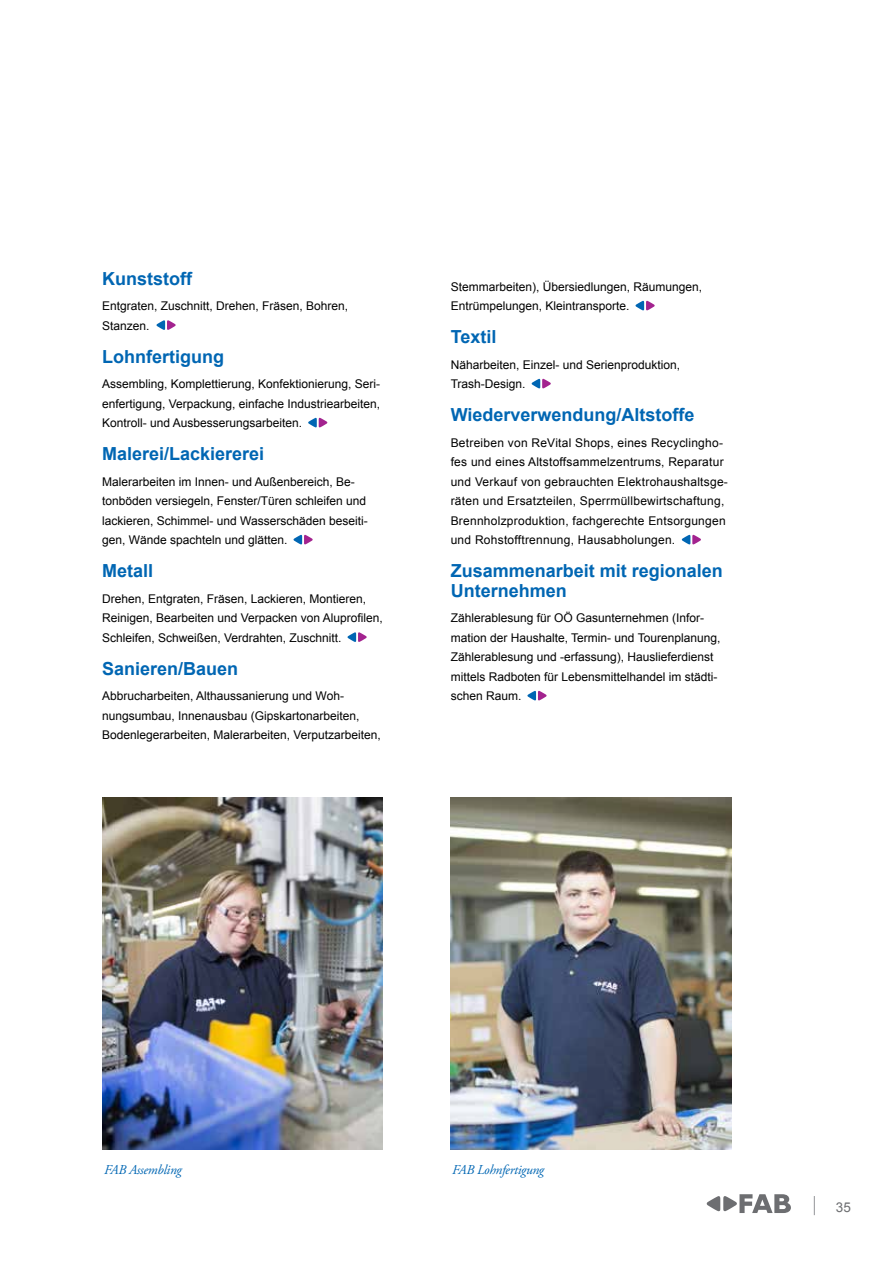
<style>
.page{position:relative;width:893px;height:1263px;background:#fff}
.page>*{position:absolute;margin:0;border:0;box-sizing:border-box;transform-origin:0 0}
.t1{font:700 18px/19.5px "Arial";color:#0066b3}
.t2{font:italic 13.5px "Adobe Garamond Pro";letter-spacing:-.02em;color:#0066b3}
.t3{font:13.5px "Arial";color:#6d6e71}
.t4{font:12px/19.5px "Arial";color:#000}
.t5{font:12px/19.5px "Arial";letter-spacing:.02em;color:#000}
</style>
<div class="page">
<svg style="left:814px;top:1196px;width:1px;height:19px"></svg>
<svg style="left:707px;top:1194px;width:84px;height:19px"></svg>
<img style="left:451px;top:798px;width:280px;height:351px">
<img style="left:102px;top:798px;width:281px;height:351px">
<svg style="left:527px;top:691px;width:20px;height:9px"></svg>
<svg style="left:156px;top:320px;width:20px;height:10px"></svg>
<svg style="left:308px;top:418px;width:19px;height:9px"></svg>
<svg style="left:294px;top:535px;width:19px;height:9px"></svg>
<svg style="left:348px;top:632px;width:19px;height:10px"></svg>
<svg style="left:532px;top:379px;width:19px;height:9px"></svg>
<svg style="left:682px;top:535px;width:19px;height:9px"></svg>
<svg style="left:635px;top:301px;width:20px;height:9px"></svg>
<h1 class="t1" style="left:102px;top:269px;width:91px">Kunststoff</h1>
<p class="t4" style="left:102px;top:297px;width:248px">Entgraten, Zuschnitt, Drehen, Fräsen, Bohren,<br>Stanzen.</p>
<h1 class="t1" style="left:102px;top:347px;width:123px">Lohnfertigung</h1>
<p class="t4" style="left:102px;top:375px;width:280px;text-align:justify">Assembling, Komplettierung, Konfektionierung, Seri&shy;enfertigung, Verpackung, einfache Industriearbeiten, Kontroll- und Ausbesserungsarbeiten.</p>
<h1 class="t1" style="left:102px;top:444px;width:164px">Malerei/Lackiererei</h1>
<p class="t4" style="left:102px;top:472px;width:267px">Malerarbeiten im Innen- und Außenbereich, Be&shy;tonböden versiegeln, Fenster/Türen schleifen und lackieren, Schimmel- und Wasserschäden beseiti&shy;gen, Wände spachteln und glätten.</p>
<h1 class="t1" style="left:102px;top:561px;width:53px">Metall</h1>
<p class="t4" style="left:102px;top:589px;width:282px">Drehen, Entgraten, Fräsen, Lackieren, Montieren,<br>Reinigen, Bearbeiten und Verpacken von Aluprofilen,<br>Schleifen, Schweißen, Verdrahten, Zuschnitt.</p>
<h1 class="t1" style="left:102px;top:659px;width:138px">Sanieren/Bauen</h1>
<p class="t4" style="left:102px;top:687px;width:280px">Abbrucharbeiten, Althaussanierung und Woh&shy;nungsumbau, Innenausbau (Gipskartonarbeiten,<br>Bodenlegerarbeiten, Malerarbeiten, Verputzarbeiten,</p>
<p class="t4" style="left:451px;top:277px;width:253px">Stemmarbeiten), Übersiedlungen, Räumungen,<br>Entrümpelungen, Kleintransporte.</p>
<h1 class="t1" style="left:451px;top:327px;width:47px">Textil</h1>
<p class="t4" style="left:451px;top:355px;width:231px">Näharbeiten, Einzel- und Serienproduktion,<br>Trash-Design.</p>
<h1 class="t1" style="left:451px;top:405px;width:245px">Wiederverwendung/Altstoffe</h1>
<p class="t5" style="left:451px;top:433px;width:279px">Betreiben von ReVital Shops, eines Recyclingho&shy;fes und eines Altstoffsammelzentrums, Reparatur und Verkauf von gebrauchten Elektrohaushaltsge&shy;räten und Ersatzteilen, Sperrmüllbewirtschaftung, Brennholzproduktion, fachgerechte Entsorgungen und Rohstofftrennung, Hausabholungen.</p>
<h1 class="t1" style="left:451px;top:561px;width:274px">Zusammenarbeit mit regionalen<br>Unternehmen</h1>
<p class="t4" style="left:451px;top:609px;width:271px">Zählerablesung für OÖ Gasunternehmen (Infor&shy;mation der Haushalte, Termin- und Tourenplanung, Zählerablesung und -erfassung), Hauslieferdienst mittels Radboten für Lebensmittelhandel im städti&shy;schen Raum.</p>
<p class="t2" style="left:104px;top:1161px;width:79px">FAB Assembling</p>
<p class="t2" style="left:452px;top:1161px;width:93px">FAB Lohnfertigung</p>
<p class="t3" style="left:836px;top:1198px;width:17px">35</p>
</div>
